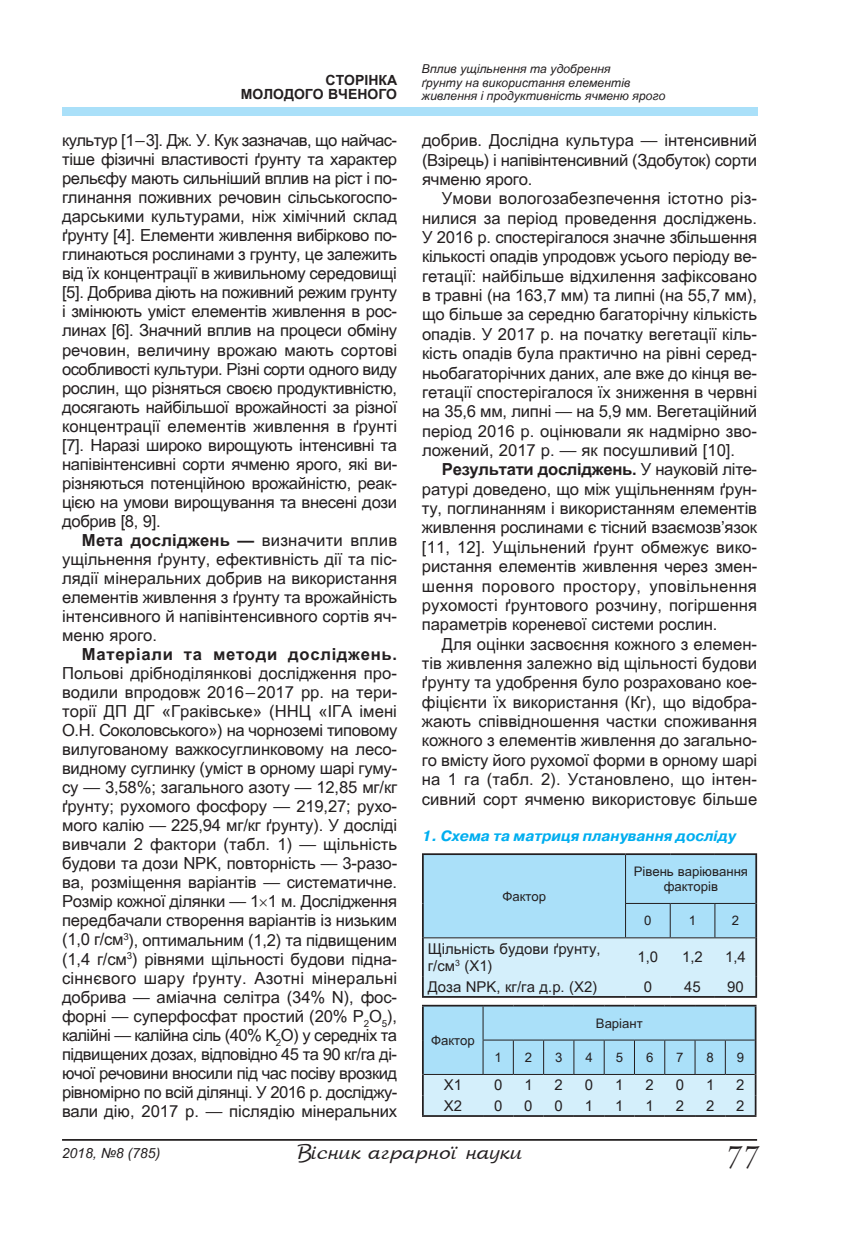
<style>
.page{position:relative;width:844px;height:1241px;background:#fff}
.page>*{position:absolute;margin:0;border:0;box-sizing:border-box;transform-origin:0 0}
.t1{font:italic 31.5px "Lazurski C";color:#231f20}
.t2{font:21px "AS Arbat";color:#231f20}
.t3{font:16.62px/19.1px "Visnyk";letter-spacing:-.005em;color:#231f20;text-align:justify}
.t4{font:700 16.62px "Visnyk";letter-spacing:.045em;color:#231f20}
.t5{font:14.88px/17.5px "Visnyk";color:#231f20}
.t6{font:italic 700 14.88px "Pragmatica C";color:#00aeef}
.t7{font:700 14px/14px "Visnyk";color:#231f20;text-align:right}
.t8{font:italic 14px "Visnyk";color:#231f20}
.t9{font:13.12px/14.9px "Visnyk";color:#231f20;text-align:center}
.t10{font:italic 12.25px/13.5px "Visnyk";color:#231f20}
.s1{font-weight:700}
</style>
<div class="page">
<div style="left:62px;top:108px;width:694px;height:8px;background:#aae0f9"></div>
<hr style="left:62px;top:1138px;width:694px;height:2px;background:#231f20">
<hr style="left:422px;top:853px;width:203px;height:1px;background:#231f20">
<hr style="left:625px;top:853px;width:45px;height:1px;background:#231f20">
<hr style="left:670px;top:853px;width:44px;height:1px;background:#231f20">
<hr style="left:714px;top:853px;width:42px;height:1px;background:#231f20">
<svg style="left:422px;top:854px;width:334px;height:141px;background:#b7e0f3"></svg>
<hr style="left:422px;top:995px;width:203px;height:2px;background:#231f20">
<hr style="left:625px;top:995px;width:45px;height:2px;background:#231f20">
<hr style="left:670px;top:995px;width:44px;height:2px;background:#231f20">
<hr style="left:714px;top:995px;width:42px;height:2px;background:#231f20">
<hr style="left:422px;top:1004px;width:61px;height:2px;background:#231f20">
<hr style="left:483px;top:1004px;width:30px;height:2px;background:#231f20">
<hr style="left:513px;top:1004px;width:30px;height:2px;background:#231f20">
<hr style="left:543px;top:1004px;width:30px;height:2px;background:#231f20">
<hr style="left:573px;top:1004px;width:31px;height:2px;background:#231f20">
<hr style="left:604px;top:1004px;width:30px;height:2px;background:#231f20">
<hr style="left:634px;top:1004px;width:30px;height:2px;background:#231f20">
<hr style="left:664px;top:1004px;width:30px;height:2px;background:#231f20">
<hr style="left:694px;top:1004px;width:31px;height:2px;background:#231f20">
<hr style="left:725px;top:1004px;width:31px;height:2px;background:#231f20">
<svg style="left:422px;top:1005px;width:334px;height:109px;background:#b2dbef"></svg>
<hr style="left:422px;top:1114px;width:61px;height:2px;background:#231f20">
<hr style="left:483px;top:1114px;width:30px;height:2px;background:#231f20">
<hr style="left:513px;top:1114px;width:30px;height:2px;background:#231f20">
<hr style="left:543px;top:1114px;width:30px;height:2px;background:#231f20">
<hr style="left:573px;top:1114px;width:31px;height:2px;background:#231f20">
<hr style="left:604px;top:1114px;width:30px;height:2px;background:#231f20">
<hr style="left:634px;top:1114px;width:30px;height:2px;background:#231f20">
<hr style="left:664px;top:1114px;width:30px;height:2px;background:#231f20">
<hr style="left:694px;top:1114px;width:31px;height:2px;background:#231f20">
<hr style="left:725px;top:1114px;width:31px;height:2px;background:#231f20">
<p class="t7" style="left:241px;top:73px;width:158px">Сторінка молодого вченого</p>
<p class="t10" style="left:422px;top:63px;width:245px">Вплив ущільнення та удобрення<br>ґрунту на використання елементів живлення і продуктивність ячменю ярого</p>
<p class="t3" style="left:62px;top:131px;width:337px">культур [1–3]. Дж. У. Кук зазначав, що найчас&shy;тіше фізичні властивості ґрунту та характер рельєфу мають сильніший вплив на ріст і по&shy;глинання поживних речовин сільськогоспо&shy;дарськими культурами, ніж хімічний склад ґрунту [4]. Елементи живлення вибірково по&shy;глинаються рослинами з грунту, це залежить від їх концентрації в живильному середовищі [5]. Добрива діють на поживний режим грунту і змінюють уміст елементів живлення в рос&shy;линах [6]. Значний вплив на процеси обміну речовин, величину врожаю мають сортові особливості культури. Різні сорти одного виду рослин, що різняться своєю продуктивністю, досягають найбільшої врожайності за різної концентрації елементів живлення в ґрунті [7]. Наразі широко вирощують інтенсивні та напівінтенсивні сорти ячменю ярого, які ви&shy;різняються потенційною врожайністю, реак&shy;цією на умови вирощування та внесені дози добрив [8, 9].</p>
<p class="t3" style="left:62px;top:530px;width:336px;text-indent:20px"><span class="s1">Мета досліджень —</span> визначити вплив ущільнення ґрунту, ефективність дії та піс&shy;лядії мінеральних добрив на використання елементів живлення з ґрунту та врожайність інтенсивного й напівінтенсивного сортів яч&shy;меню ярого.</p>
<p class="t4" style="left:82px;top:645px;width:316px">Матеріали та методи досліджень.</p>
<p class="t3" style="left:62px;top:663px;width:337px">Польові дрібноділянкові дослідження про&shy;водили впродовж 2016–2017 рр. на тери&shy;торії ДП ДГ «Граківське» (ННЦ «І ГА імені О.Н. Соколовського») на чорноземі типовому вилугованому важкосуглинковому на лесо&shy;видному суглинку (уміст в орному шарі гуму&shy;су — 3,58%; загального азоту — 12,85 мг/кг ґрунту; рухомого фосфору — 219,27; рухо&shy;мого калію — 225,94 мг/кг ґрунту). У досліді вивчали 2 фактори (табл. 1) — щільність будови та дози NPK, повторність — 3-разо&shy;ва, розміщення варіантів — систематичне.<br>Розмір кожної ділянки — 1 1 м. Дослідження передбачали створення варіантів із низьким (1,0 г/см<sup>3</sup>), оптимальним (1,2) та підвищеним (1,4 г/см<sup>3</sup>) рівнями щільності будови підна&shy;сіннєвого шару ґрунту. Азотні мінеральні добрива — аміачна селітра (34% N), фос&shy;форні — суперфосфат простий (20% P<sub>2</sub>O<sub>5</sub>), калійні — калійна сіль (40% K<sub>2</sub>O) у середніх та підвищених дозах, відповідно 45 та 90 кг/га ді&shy;ючої речовини вносили під час посіву врозкид рівномірно по всій ділянці. У 2016 р. досліджу&shy;вали дію, 2017 р. — післядію мінеральних</p>
<p class="t3" style="left:422px;top:130px;width:336px">добрив. Дослідна культура — інтенсивний (Взірець) і напівінтенсивний (Здобуток) сорти ячменю ярого.</p>
<p class="t3" style="left:422px;top:189px;width:336px;text-indent:20px">Умови вологозабезпечення істотно різ&shy;нилися за період проведення досліджень.<br>У 2016 р. спостерігалося значне збільшення кількості опадів упродовж усього періоду ве&shy;гетації: найбільше відхилення зафіксовано в травні (на 163,7 мм) та липні (на 55,7 мм), що більше за середню багаторічну кількість опадів. У 2017 р. на початку вегетації кіль&shy;кість опадів була практично на рівні серед&shy;ньобагаторічних даних, але вже до кінця ве&shy;гетації спостерігалося їх зниження в червні на 35,6 мм, липні — на 5,9 мм. Вегетаційний період 2016 р. оцінювали як надмірно зво&shy;ложений, 2017 р. — як посушливий [10].</p>
<p class="t3" style="left:422px;top:459px;width:337px;text-indent:20px"><span class="s1">Результати досліджень.</span> У науковій літе&shy;ратурі доведено, що між ущільненням ґрун&shy;ту, поглинанням і використанням елементів живлення рослинами є тісний взаємозв’язок [11, 12]. Ущільнений ґрунт обмежує вико&shy;ристання елементів живлення через змен&shy;шення порового простору, уповільнення рухомості ґрунтового розчину, погіршення параметрів кореневої системи рослин.</p>
<p class="t3" style="left:422px;top:634px;width:337px;text-indent:20px">Для оцінки засвоєння кожного з елемен&shy;тів живлення залежно від щільності будови ґрунту та удобрення було розраховано кое&shy;фіцієнти їх використання (Кг), що відобра&shy;жають співвідношення частки споживання кожного з елементів живлення до загально&shy;го вмісту його рухомої форми в орному шарі на 1 га (табл. 2). Установлено, що інтен&shy;сивний сорт ячменю використовує більше</p>
<p class="t6" style="left:422px;top:827px;width:315px">1. Схема та матриця планування досліду</p>
<p class="t9" style="left:502px;top:888px;width:45px">Фактор</p>
<p class="t9" style="left:633px;top:864px;width:116px">Рівень варіювання факторів</p>
<p class="t9" style="left:644px;top:913px;width:9px">0</p>
<p class="t9" style="left:688px;top:913px;width:9px">1</p>
<p class="t9" style="left:731px;top:913px;width:9px">2</p>
<p class="t5" style="left:427px;top:939px;width:174px">Щільність будови ґрунту, г/см<sup>3</sup> (Х1)</p>
<p class="t5" style="left:637px;top:948px;width:22px">1,0</p>
<p class="t5" style="left:682px;top:948px;width:22px">1,2</p>
<p class="t5" style="left:725px;top:948px;width:22px">1,4</p>
<p class="t5" style="left:427px;top:977px;width:171px">Доза NPK, кг/га д.р. (Х2)</p>
<p class="t5" style="left:643px;top:977px;width:10px">0</p>
<p class="t5" style="left:684px;top:977px;width:18px">45</p>
<p class="t5" style="left:727px;top:977px;width:18px">90</p>
<p class="t9" style="left:431px;top:1032px;width:45px">Фактор</p>
<p class="t9" style="left:595px;top:1015px;width:48px">Варіант</p>
<p class="t9" style="left:494px;top:1049px;width:9px">1</p>
<p class="t9" style="left:524px;top:1049px;width:9px">2</p>
<p class="t9" style="left:555px;top:1049px;width:9px">3</p>
<p class="t9" style="left:585px;top:1049px;width:9px">4</p>
<p class="t9" style="left:615px;top:1049px;width:9px">5</p>
<p class="t9" style="left:645px;top:1049px;width:9px">6</p>
<p class="t9" style="left:676px;top:1049px;width:9px">7</p>
<p class="t9" style="left:706px;top:1049px;width:9px">8</p>
<p class="t9" style="left:736px;top:1049px;width:9px">9</p>
<p class="t5" style="left:444px;top:1076px;width:20px">Х1</p>
<p class="t5" style="left:494px;top:1076px;width:10px">0</p>
<p class="t5" style="left:524px;top:1076px;width:10px">1</p>
<p class="t5" style="left:554px;top:1076px;width:10px">2</p>
<p class="t5" style="left:584px;top:1076px;width:10px">0</p>
<p class="t5" style="left:615px;top:1076px;width:10px">1</p>
<p class="t5" style="left:645px;top:1076px;width:10px">2</p>
<p class="t5" style="left:675px;top:1076px;width:10px">0</p>
<p class="t5" style="left:705px;top:1076px;width:10px">1</p>
<p class="t5" style="left:736px;top:1076px;width:10px">2</p>
<p class="t5" style="left:443px;top:1096px;width:20px">Х2</p>
<p class="t5" style="left:494px;top:1096px;width:10px">0</p>
<p class="t5" style="left:524px;top:1096px;width:10px">0</p>
<p class="t5" style="left:554px;top:1096px;width:10px">0</p>
<p class="t5" style="left:584px;top:1096px;width:10px">1</p>
<p class="t5" style="left:615px;top:1096px;width:10px">1</p>
<p class="t5" style="left:645px;top:1096px;width:10px">1</p>
<p class="t5" style="left:675px;top:1096px;width:10px">2</p>
<p class="t5" style="left:705px;top:1096px;width:10px">2</p>
<p class="t5" style="left:736px;top:1096px;width:10px">2</p>
<p class="t8" style="left:62px;top:1145px;width:100px">2018, №8 (785)</p>
<p class="t2" style="left:297px;top:1138px;width:226px">Вісник аграрної науки</p>
<h1 class="t1" style="left:723px;top:1136px;width:35px">77</h1>
</div>
